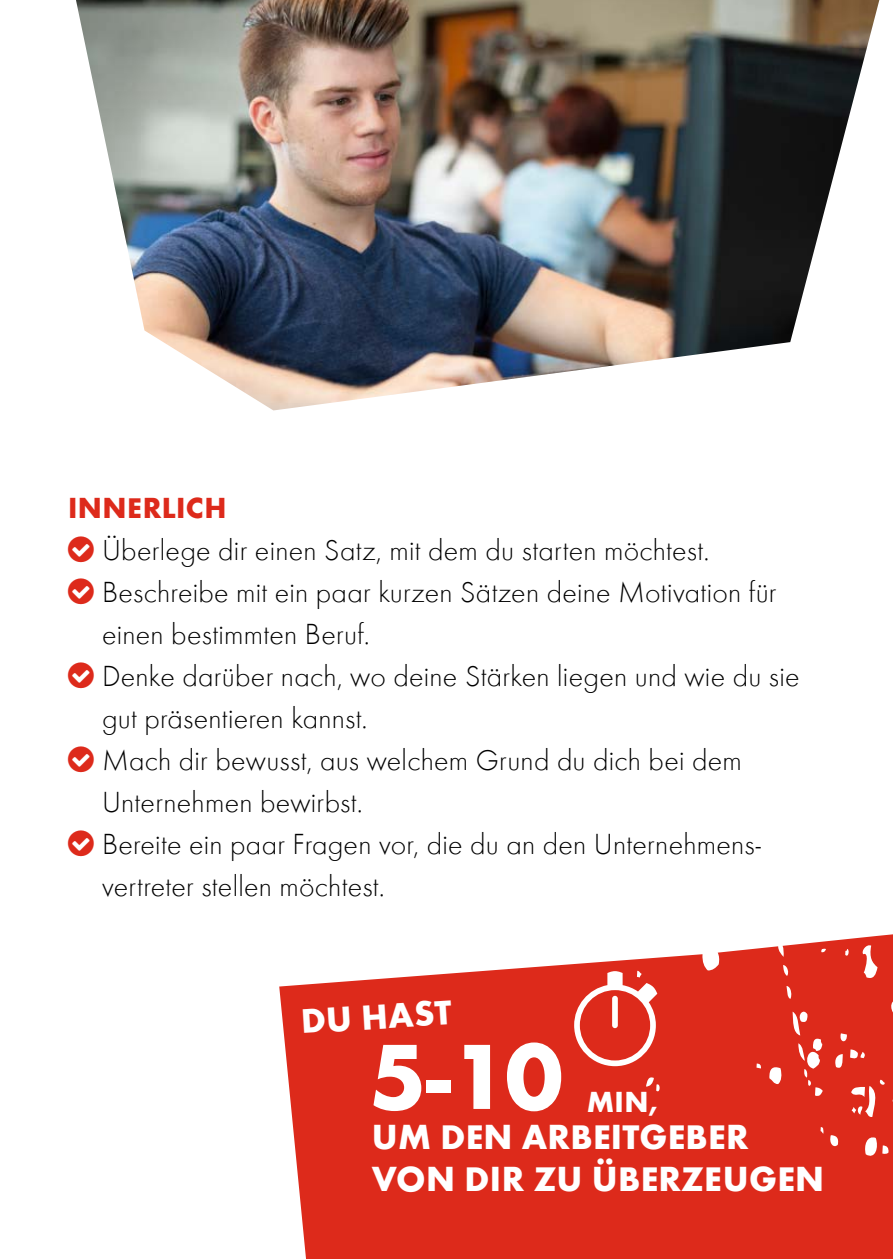
<style>
.page{position:relative;width:893px;height:1259px;background:#fff}
.page>*{position:absolute;margin:0;border:0;box-sizing:border-box;transform-origin:0 0}
.t1{font:96px "Function CE Bold";color:#fff}
.Headline_Versalien_1{font:36px/42px "Function CE Bold";letter-spacing:.005em;color:#fff}
.Subline_9_5_14{font:36px "Function CE Bold";color:#fff}
.t2{font:30px/42px "Function CE Light";letter-spacing:.005em;color:#000}
.Subhead{font:30px "Function CE Bold";letter-spacing:.015em;color:#dd2a1b}
.Fließ_9_5_14{font:30px "Function CE Bold";color:#fff}
</style>
<div class="page">
<img style="left:76px;top:0;width:803px;height:410px">
<svg style="left:279px;top:934px;width:614px;height:325px;background:#e14336"></svg>
<svg style="left:574px;top:971px;width:83px;height:95px"></svg>
<p class="Subhead" style="left:68px;top:488px;width:160px">INNERLICH</p>
<p class="t2" style="left:102px;top:529px;width:609px">Überlege dir einen Satz, mit dem du starten möchtest.</p>
<p class="t2" style="left:102px;top:571px;width:676px">Beschreibe mit ein paar kurzen Sätzen deine Motivation für einen bestimmten Beruf.</p>
<p class="t2" style="left:102px;top:655px;width:699px">Denke darüber nach, wo deine Stärken liegen und wie du sie gut präsentieren kannst.</p>
<p class="t2" style="left:102px;top:739px;width:641px">Mach dir bewusst, aus welchem Grund du dich bei dem<br>Unternehmen bewirbst.</p>
<p class="t2" style="left:102px;top:823px;width:660px">Bereite ein paar Fragen vor, die du an den Unternehmens&shy;vertreter stellen möchtest.</p>
<p class="Subline_9_5_14" style="left:299px;top:999px;width:152px;rotate:-4deg">DU HAST</p>
<p class="t1" style="left:369px;top:1016px;width:195px">5-10</p>
<p class="Headline_Versalien_1" style="left:372px;top:1115px;width:454px">UM DEN ARBEITGEBER<br>VON DIR ZU ÜBERZEUGEN</p>
<p class="Fließ_9_5_14" style="left:587px;top:1082px;width:73px">MIN,</p>
</div>
